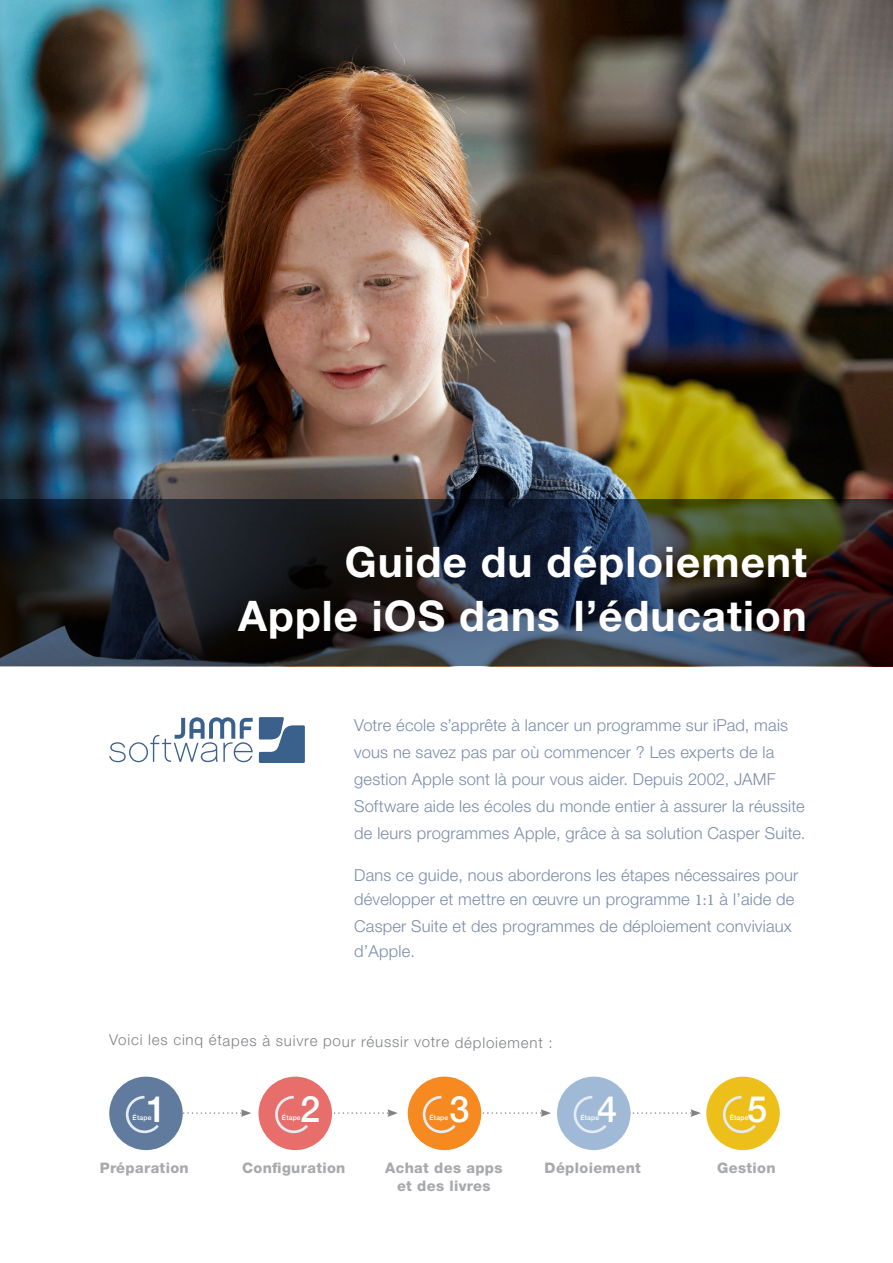
<style>
.page{position:relative;width:893px;height:1263px;background:#fff}
.page>*{position:absolute;margin:0;border:0;box-sizing:border-box;transform-origin:0 0}
.HEADLINE{font:700 42.15px/54px "Helvetica Neue LT Std";letter-spacing:.025em;color:#fff;text-align:right}
.HEADLINE-2{font:500 36.15px "Helvetica Neue";color:#fff}
.Intro{font:300 16.5px/27px "Helvetica Neue LT Std";letter-spacing:.01em;color:#7c8dab}
.Internal_HEADLINE{font:300 15px "Helvetica Neue LT Std";color:#808285}
._1_HEADER{font:800 14.55px "Helvetica Neue LT Std";letter-spacing:.025em;color:#a8a9ad}
.HEADLINE-3{font:500 6.75px "Helvetica Neue";letter-spacing:.025em;color:#fff}
.s1{font-family:"Minion Pro";font-weight:400}
</style>
<div class="page">
<img style="left:0;top:0;width:893px;height:499px">
<svg style="left:259px;top:717px;width:46px;height:46px"></svg>
<svg style="left:109px;top:717px;width:144px;height:45px"></svg>
<svg style="left:0;top:499px;width:893px;height:167px;background:#26292d"></svg>
<svg style="left:183px;top:1109px;width:68px;height:8px"></svg>
<svg style="left:334px;top:1109px;width:64px;height:8px"></svg>
<svg style="left:481px;top:1109px;width:70px;height:8px"></svg>
<svg style="left:630px;top:1109px;width:71px;height:8px"></svg>
<div style="left:109px;top:1076px;width:74px;height:74px;background:#607b9d;border-radius:50%"></div>
<svg style="left:125px;top:1095px;width:34px;height:39px"></svg>
<div style="left:706px;top:1076px;width:74px;height:74px;background:#edbf1b;border-radius:50%"></div>
<svg style="left:722px;top:1095px;width:34px;height:39px"></svg>
<div style="left:557px;top:1076px;width:73px;height:74px;background:#9fb9d6;border-radius:50%"></div>
<svg style="left:573px;top:1095px;width:34px;height:39px"></svg>
<div style="left:408px;top:1076px;width:73px;height:74px;background:#f6891f;border-radius:50%"></div>
<svg style="left:422px;top:1095px;width:34px;height:39px"></svg>
<div style="left:259px;top:1076px;width:73px;height:74px;background:#e86e6c;border-radius:50%"></div>
<svg style="left:275px;top:1095px;width:33px;height:39px"></svg>
<p class="HEADLINE" style="left:238px;top:534px;width:570px">Guide du déploiement<br>Apple iOS dans l’éducation</p>
<p class="Intro" style="left:354px;top:711px;width:453px">Votre école s’apprête à lancer un programme sur iPad, mais vous ne savez pas par où commencer ? Les experts de la gestion Apple sont là pour vous aider. Depuis 2002, JAMF Software aide les écoles du monde entier à assurer la réussite de leurs programmes Apple, grâce à sa solution Casper Suite.</p>
<p class="Intro" style="left:354px;top:862px;width:446px;line-height:24.6px">Dans ce guide, nous aborderons les étapes nécessaires pour développer et mettre en œuvre un programme <span class="s1">1:1</span> à l’aide de</p>
<p class="Intro" style="left:354px;top:913px;width:439px;line-height:25.5px">Casper Suite et des programmes de déploiement conviviaux d’Apple.</p>
<p class="Internal_HEADLINE" style="left:110px;top:1028px;width:445px;rotate:1deg">Voici les cinq étapes à suivre pour réussir votre déploiement :</p>
<p class="HEADLINE-2" style="left:146px;top:1080px;width:22px">1</p>
<p class="HEADLINE-3" style="left:133px;top:1112px;width:20px">Étape</p>
<p class="HEADLINE-2" style="left:300px;top:1080px;width:22px">2</p>
<p class="HEADLINE-3" style="left:282px;top:1112px;width:20px">Étape</p>
<p class="HEADLINE-2" style="left:449px;top:1080px;width:22px">3</p>
<p class="HEADLINE-3" style="left:430px;top:1112px;width:20px">Étape</p>
<p class="HEADLINE-2" style="left:597px;top:1080px;width:22px">4</p>
<p class="HEADLINE-3" style="left:580px;top:1112px;width:20px">Étape</p>
<p class="HEADLINE-2" style="left:747px;top:1080px;width:22px">5</p>
<p class="HEADLINE-3" style="left:730px;top:1112px;width:20px">Étape</p>
<p class="_1_HEADER" style="left:100px;top:1159px;width:91px">Préparation</p>
<p class="_1_HEADER" style="left:242px;top:1159px;width:105px">Configuration</p>
<p class="_1_HEADER" style="left:385px;top:1159px;width:119px">Achat des apps</p>
<p class="_1_HEADER" style="left:545px;top:1159px;width:98px">Déploiement</p>
<p class="_1_HEADER" style="left:717px;top:1159px;width:60px">Gestion</p>
<p class="_1_HEADER" style="left:397px;top:1177px;width:95px">et des livres</p>
</div>
